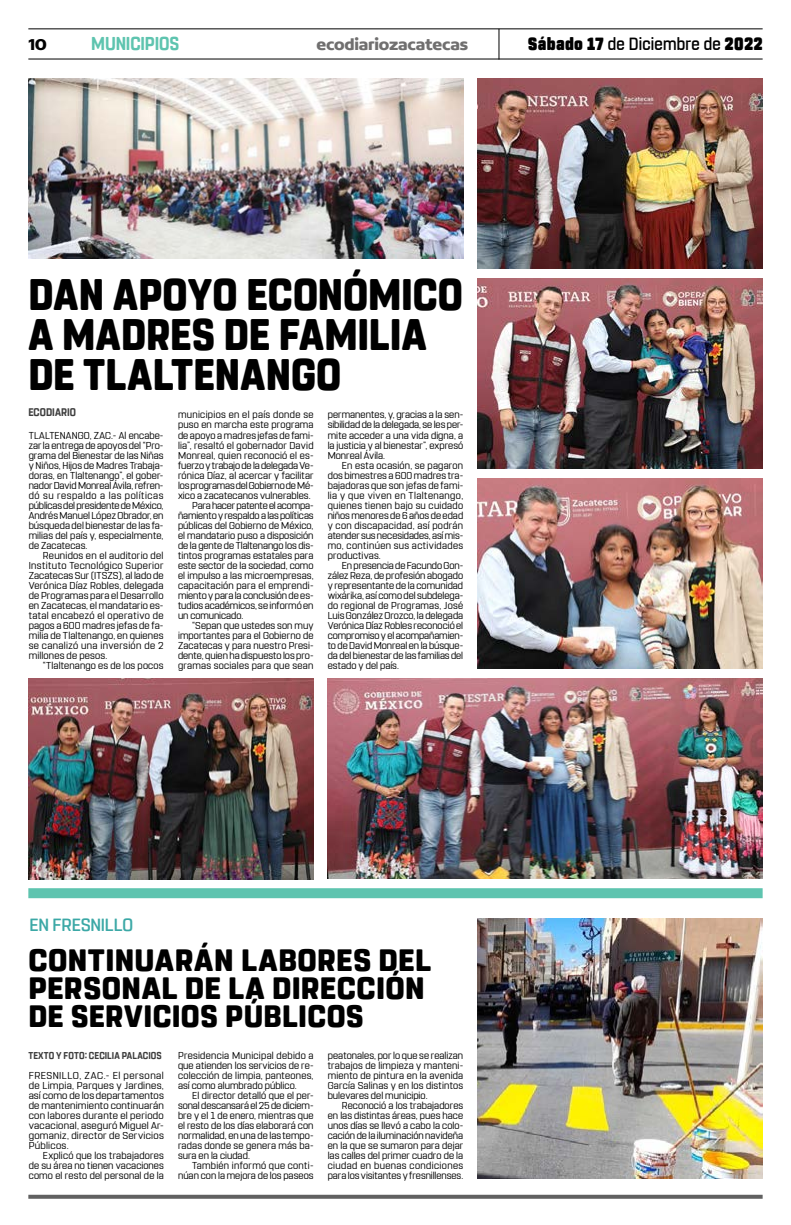
<style>
.page{position:relative;width:791px;height:1225px;background:#fff}
.page>*{position:absolute;margin:0;border:0;box-sizing:border-box;transform-origin:0 0}
.t1{font:800 44px/40px "Rohn Rounded";color:#000;scale:.91 1}
.t2{font:800 30.8px/28px "Rohn Rounded";letter-spacing:.01em;color:#000}
.t3{font:700 18.6px "Rohn Rounded";letter-spacing:-.01em;color:#5ec4af;scale:.91 1}
.t4{font:500 17.6px "Rohn Rounded";letter-spacing:.015em;color:#000;scale:.91 1}
.t5{font:500 17.6px "Rohn Rounded";color:#3ba8a6}
.t6{font:700 16.9px "Concord";letter-spacing:-.01em;color:#706f6f}
.t7{font:700 16.9px "Concord";color:#000}
.t8{font:700 11px "Rohn Rounded";letter-spacing:.005em;color:#3d3d3d;scale:.91 1}
.t9{font:10px/10px "Rohn Rounded";letter-spacing:.01em;color:#000;text-align:justify}
.t10{font:10px "Rohn Rounded";letter-spacing:-.01em;color:#000}
.t11{font:10px "Rohn Rounded";letter-spacing:-.02em;color:#000}
.t12{font:10px "Rohn Rounded";letter-spacing:.03em;color:#000}
.t13{font:10px "Rohn Rounded";letter-spacing:-.015em;color:#000}
.t14{font:700 9.9px "Rohn Rounded";letter-spacing:.015em;color:#3d3d3d;scale:.91 1}
.s1{font-weight:900}
</style>
<div class="page">
<hr style="left:28px;top:28px;width:735px;height:1px;background:#000">
<hr style="left:28px;top:59px;width:735px;height:1px;background:#000">
<hr style="left:498px;top:29px;width:1px;height:31px;background:#000">
<svg style="left:28px;top:1194px;width:735px;height:4px;background:#7f7f7f"></svg>
<div style="left:28px;top:888px;width:735px;height:10px;background:#5ec4af"></div>
<img style="left:477px;top:918px;width:286px;height:260px">
<img style="left:328px;top:678px;width:435px;height:200px">
<img style="left:477px;top:278px;width:286px;height:190px">
<img style="left:28px;top:678px;width:286px;height:201px">
<img style="left:477px;top:78px;width:286px;height:190px">
<img style="left:28px;top:78px;width:435px;height:180px">
<img style="left:477px;top:478px;width:286px;height:190px">
<h3 class="t7" style="left:28px;top:34px;width:20px">10</h3>
<h3 class="t3" style="left:91px;top:32px;width:98px">MUNICIPIOS</h3>
<h3 class="t6" style="left:316px;top:34px;width:153px">ecodiariozacatecas</h3>
<h3 class="t4" style="left:528px;top:33px;width:260px"><span class="s1">Sábado 17</span> de Diciembre de <span class="s1">2022</span></h3>
<h1 class="t1" style="left:28px;top:275px;width:479px">DAN APOYO ECONÓMICO<br>A MADRES DE FAMILIA<br>DE TLALTENANGO</h1>
<p class="t8" style="left:28px;top:406px;width:54px">ECODIARIO</p>
<p class="t12" style="left:178px;top:409px;width:137px">municipios en el país donde se</p>
<p class="t9" style="left:178px;top:420px;width:137px">puso en marcha este programa</p>
<p class="t9" style="left:178px;top:430px;width:137px">de apoyo a madres jefas de fami-</p>
<p class="t9" style="left:178px;top:440px;width:137px">lia”, resaltó el gobernador David</p>
<p class="t9" style="left:178px;top:450px;width:137px">Monreal, quien reconoció el es-</p>
<p class="t10" style="left:178px;top:459px;width:137px">fuerzo y trabajo de la delegada Ve-</p>
<p class="t9" style="left:178px;top:470px;width:137px">rónica Díaz, al acercar y facilitar</p>
<p class="t11" style="left:178px;top:479px;width:137px">los programas del Gobierno de Mé-</p>
<p class="t9" style="left:178px;top:490px;width:134px">xico a zacatecanos vulnerables.</p>
<p class="t13" style="left:192px;top:499px;width:123px">Para hacer patente el acompa-</p>
<p class="t10" style="left:178px;top:509px;width:137px">ñamiento y respaldo a las políticas</p>
<p class="t9" style="left:178px;top:520px;width:137px">públicas del Gobierno de México,</p>
<p class="t9" style="left:178px;top:530px;width:137px">el mandatario puso a disposición</p>
<p class="t9" style="left:178px;top:540px;width:137px">de la gente de Tlaltenango los dis-</p>
<p class="t9" style="left:178px;top:550px;width:137px">tintos programas estatales para</p>
<p class="t9" style="left:178px;top:560px;width:137px">este sector de la sociedad, como</p>
<p class="t9" style="left:178px;top:570px;width:137px">el impulso a las microempresas,</p>
<p class="t9" style="left:178px;top:580px;width:137px">capacitación para el emprendi-</p>
<p class="t9" style="left:178px;top:590px;width:137px">miento y para la conclusión de es-</p>
<p class="t9" style="left:178px;top:600px;width:137px">tudios académicos, se informó en</p>
<p class="t9" style="left:178px;top:610px;width:67px">un comunicado.</p>
<p class="t9" style="left:192px;top:620px;width:123px">“Sepan que ustedes son muy</p>
<p class="t9" style="left:178px;top:630px;width:137px">importantes para el Gobierno de</p>
<p class="t9" style="left:178px;top:640px;width:137px">Zacatecas y para nuestro Presi-</p>
<p class="t9" style="left:178px;top:650px;width:137px">dente, quien ha dispuesto los pro-</p>
<p class="t9" style="left:178px;top:660px;width:137px">gramas sociales para que sean</p>
<p class="t9" style="left:29px;top:430px;width:136px">TLALTENANGO, ZAC.- Al encabe&shy;zar la entrega de apoyos del “Pro&shy;grama del Bienestar de las Niñas y Niños, Hijos de Madres Trabaja&shy;doras, en Tlaltenango”, el gober&shy;nador David Monreal Ávila, refren&shy;dó su respaldo a las políticas públicas del presidente de México, Andrés Manuel López Obrador, en búsqueda del bienestar de las fa&shy;milias del país y, especialmente, de Zacatecas.</p>
<p class="t9" style="left:29px;top:550px;width:136px;text-indent:14px">Reunidos en el auditorio del Instituto Tecnológico Superior Zacatecas Sur (ITSZS), al lado de Verónica Díaz Robles, delegada de Programas para el Desarrollo en Zacatecas, el mandatario es&shy;tatal encabezó el operativo de pagos a 600 madres jefas de fa&shy;milia de Tlaltenango, en quienes se canalizó una inversión de 2 millones de pesos.</p>
<p class="t9" style="left:43px;top:660px;width:122px">“Tlaltenango es de los pocos</p>
<p class="t9" style="left:328px;top:410px;width:137px">permanentes, y, gracias a la sen&shy;sibilidad de la delegada, se les per&shy;mite acceder a una vida digna, a la justicia y al bienestar”, expresó Monreal Ávila.</p>
<p class="t9" style="left:328px;top:460px;width:137px;text-indent:14px">En esta ocasión, se pagaron dos bimestres a 600 madres tra&shy;bajadoras que son jefas de fami&shy;lia y que viven en Tlaltenango, quienes tienen bajo su cuidado niños menores de 6 años de edad y con discapacidad, así podrán atender sus necesidades, así mis&shy;mo, continúen sus actividades productivas.</p>
<p class="t9" style="left:328px;top:560px;width:137px;text-indent:14px">En presencia de Facundo Gon&shy;zález Reza, de profesión abogado y representante de la comunidad wixárika, así como del subdelega&shy;do regional de Programas, José Luis González Orozco, la delegada Verónica Díaz Robles reconoció el compromiso y el acompañamien&shy;to de David Monreal en la búsque&shy;da del bienestar de las familias del estado y del país.</p>
<h3 class="t5" style="left:29px;top:915px;width:105px">EN FRESNILLO</h3>
<h2 class="t2" style="left:28px;top:946px;width:404px">CONTINUARÁN LABORES DEL<br>PERSONAL DE LA DIRECCIÓN<br>DE SERVICIOS PÚBLICOS</h2>
<p class="t14" style="left:28px;top:1049px;width:148px">TEXTO Y FOTO: CECILIA PALACIOS</p>
<p class="t9" style="left:178px;top:1050px;width:137px">Presidencia Municipal debido a que atienden los servicios de re&shy;colección de limpia, panteones, así como alumbrado público.</p>
<p class="t9" style="left:178px;top:1090px;width:137px;text-indent:14px">El director detalló que el per&shy;sonal descansará el 25 de diciem&shy;bre y el 1 de enero, mientras que el resto de los días elaborará con normalidad, en una de las tempo&shy;radas donde se genera más ba&shy;sura en la ciudad.</p>
<p class="t9" style="left:178px;top:1160px;width:137px;text-align:right">También informó que conti&shy;núan con la mejora de los paseos</p>
<p class="t9" style="left:29px;top:1070px;width:137px">FRESNILLO, ZAC.- El personal de Limpia, Parques y Jardines, así como de los departamentos de mantenimiento continuarán con labores durante el periodo vacacional, aseguró Miguel Ar&shy;gomaniz, director de Servicios Públicos.</p>
<p class="t9" style="left:29px;top:1150px;width:137px;text-indent:14px">Explicó que los trabajadores de su área no tienen vacaciones como el resto del personal de la</p>
<p class="t9" style="left:328px;top:1050px;width:137px">peatonales, por lo que se realizan trabajos de limpieza y manteni&shy;miento de pintura en la avenida García Salinas y en los distintos bulevares del municipio.</p>
<p class="t9" style="left:328px;top:1100px;width:137px;text-indent:14px">Reconoció a los trabajadores en las distintas áreas, pues hace unos días se llevó a cabo la colo&shy;cación de la iluminación navideña en la que se sumaron para dejar las calles del primer cuadro de la ciudad en buenas condiciones para los visitantes y fresnillenses.</p>
</div>
